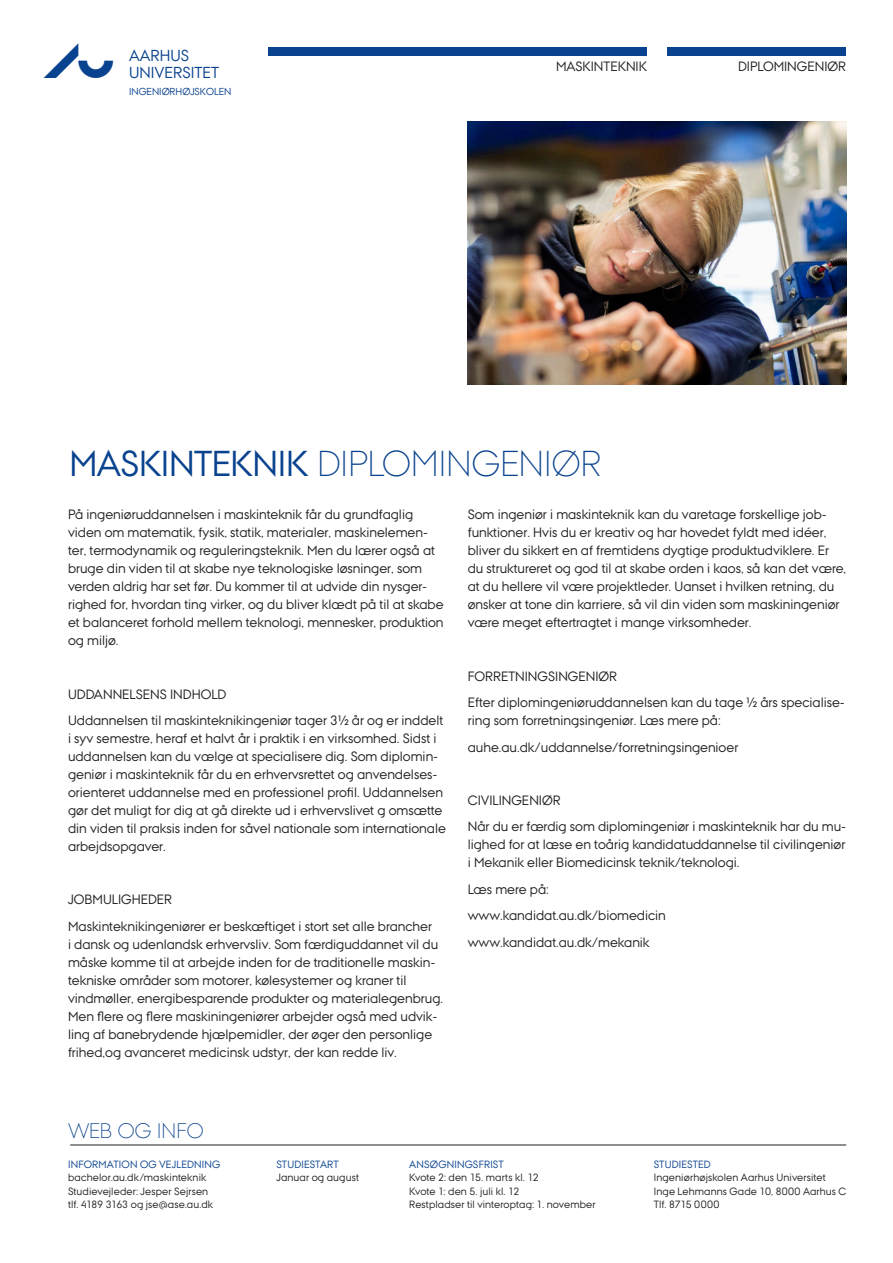
<style>
.page{position:relative;width:893px;height:1263px;background:#fff}
.page>*{position:absolute;margin:0;border:0;box-sizing:border-box;transform-origin:0 0}
.RU1_-_højre{font:300 36px "AU Passata";letter-spacing:-.02em;color:#09428e}
.Smal_spalte_BT_fremh{font:300 21px "AU Passata";letter-spacing:-.015em;color:#09428e}
.t1{font:15.9px/17.2px "AU Passata";color:#09428e}
.t2{font:13.5px/18px "AU Passata";color:#231f20}
.Fakta_BT{font:10.5px/13.5px "AU Passata";letter-spacing:.015em;color:#231f20}
.Fakta_BT-2{font:10.5px "AU Passata";letter-spacing:.015em;color:#09428e}
.t3{font:10.05px "AU Passata";color:#09428e}
.s1{font-family:"AU Peto";font-size:34.65px}
.s2{font-weight:400}
</style>
<div class="page">
<div style="left:268px;top:47px;width:378px;height:8px;background:#09428e"></div>
<div style="left:668px;top:47px;width:178px;height:8px;background:#09428e"></div>
<img style="left:468px;top:121px;width:378px;height:264px">
<hr style="left:70px;top:1145px;width:776px;height:1px;background:#231f20">
<p class="t1" style="left:44px;top:47px;width:177px;text-indent:85px">AARHUS<br><span class="s1">AU</span> UNIVERSITET</p>
<p class="t3" style="left:129px;top:86px;width:104px">INGENIØRHØJSKOLEN</p>
<p class="t2" style="left:556px;top:57px;width:92px">MASKINTEKNIK</p>
<p class="t2" style="left:738px;top:57px;width:110px">DIPLOMINGENIØR</p>
<p class="RU1_-_højre" style="left:69px;top:442px;width:534px"><span class="s2">MASKINTEKNIK</span> DIPLOMINGENIØR</p>
<p class="t2" style="left:68px;top:506px;width:377px">På ingeniøruddannelsen i maskinteknik får du grundfaglig viden om matematik, fysik, statik, materialer, maskinelemen&shy;ter, termodynamik og reguleringsteknik. Men du lærer også at bruge din viden til at skabe nye teknologiske løsninger, som verden aldrig har set før. Du kommer til at udvide din nysger&shy;righed for, hvordan ting virker, og du bliver klædt på til at skabe et balanceret forhold mellem teknologi, mennesker, produktion og miljø.</p>
<p class="t2" style="left:68px;top:685px;width:160px">UDDANNELSENS INDHOLD</p>
<p class="t2" style="left:68px;top:711px;width:379px">Uddannelsen til maskinteknikingeniør tager 3½ år og er inddelt i syv semestre, heraf et halvt år i praktik i en virksomhed. Sidst i uddannelsen kan du vælge at specialisere dig. Som diplomin&shy;geniør i maskinteknik får du en erhvervsrettet og anvendelses&shy;orienteret uddannelse med en professionel profil. Uddannelsen gør det muligt for dig at gå direkte ud i erhvervslivet g omsætte din viden til praksis inden for såvel nationale som internationale arbejdsopgaver.</p>
<p class="t2" style="left:68px;top:890px;width:106px">JOBMULIGHEDER</p>
<p class="t2" style="left:68px;top:917px;width:377px">Maskinteknikingeniører er beskæftiget i stort set alle brancher<br>i dansk og udenlandsk erhvervsliv. Som færdiguddannet vil du måske komme til at arbejde inden for de traditionelle maskin&shy;tekniske områder som motorer, kølesystemer og kraner til vindmøller, energibesparende produkter og materialegenbrug.<br>Men flere og flere maskiningeniører arbejder også med udvik&shy;ling af banebrydende hjælpemidler, der øger den personlige frihed,og avanceret medicinsk udstyr, der kan redde liv.</p>
<p class="t2" style="left:468px;top:506px;width:380px">Som ingeniør i maskinteknik kan du varetage forskellige job&shy;funktioner. Hvis du er kreativ og har hovedet fyldt med idéer, bliver du sikkert en af fremtidens dygtige produktudviklere. Er du struktureret og god til at skabe orden i kaos, så kan det være, at du hellere vil være projektleder. Uanset i hvilken retning, du ønsker at tone din karriere, så vil din viden som maskiningeniør være meget eftertragtet i mange virksomheder.</p>
<p class="t2" style="left:468px;top:667px;width:151px">FORRETNINGSINGENIØR</p>
<p class="t2" style="left:468px;top:693px;width:379px">Efter diplomingeniøruddannelsen kan du tage ½ års specialise&shy;ring som forretningsingeniør. Læs mere på:</p>
<p class="t2" style="left:468px;top:738px;width:272px">auhe.au.dk/uddannelse/forretningsingenioer</p>
<p class="t2" style="left:468px;top:791px;width:94px">CIVILINGENIØR</p>
<p class="t2" style="left:468px;top:817px;width:380px;text-align:justify">Når du er færdig som diplomingeniør i maskinteknik har du mu&shy;lighed for at læse en toårig kandidatuddannelse til civilingeniør i Mekanik eller Biomedicinsk teknik/teknologi.</p>
<p class="t2" style="left:468px;top:880px;width:83px">Læs mere på:</p>
<p class="t2" style="left:468px;top:906px;width:200px">www.kandidat.au.dk/biomedicin</p>
<p class="t2" style="left:468px;top:933px;width:183px">www.kandidat.au.dk/mekanik</p>
<p class="Smal_spalte_BT_fremh" style="left:68px;top:1118px;width:137px">WEB OG INFO</p>
<p class="Fakta_BT-2" style="left:68px;top:1158px;width:154px">INFORMATION OG VEJLEDNING</p>
<p class="Fakta_BT" style="left:68px;top:1171px;width:147px">bachelor.au.dk/maskinteknik<br>Studievejleder: Jesper Sejrsen tlf. 4189 3163 og jse@ase.au.dk</p>
<p class="Fakta_BT-2" style="left:276px;top:1158px;width:64px">STUDIESTART</p>
<p class="Fakta_BT" style="left:276px;top:1171px;width:84px">Januar og august</p>
<p class="Fakta_BT-2" style="left:409px;top:1158px;width:96px">ANSØGNINGSFRIST</p>
<p class="Fakta_BT" style="left:409px;top:1171px;width:131px">Kvote 2: den 15. marts kl. 12<br>Kvote 1: den 5. juli kl. 12</p>
<p class="Fakta_BT" style="left:409px;top:1198px;width:188px">Restpladser til vinteroptag: 1. november</p>
<p class="Fakta_BT-2" style="left:654px;top:1158px;width:58px">STUDIESTED</p>
<p class="Fakta_BT" style="left:654px;top:1171px;width:194px">Ingeniørhøjskolen Aarhus Universitet<br>Inge Lehmanns Gade 10, 8000 Aarhus C</p>
<p class="Fakta_BT" style="left:654px;top:1198px;width:67px">Tlf. 8715 0000</p>
</div>
